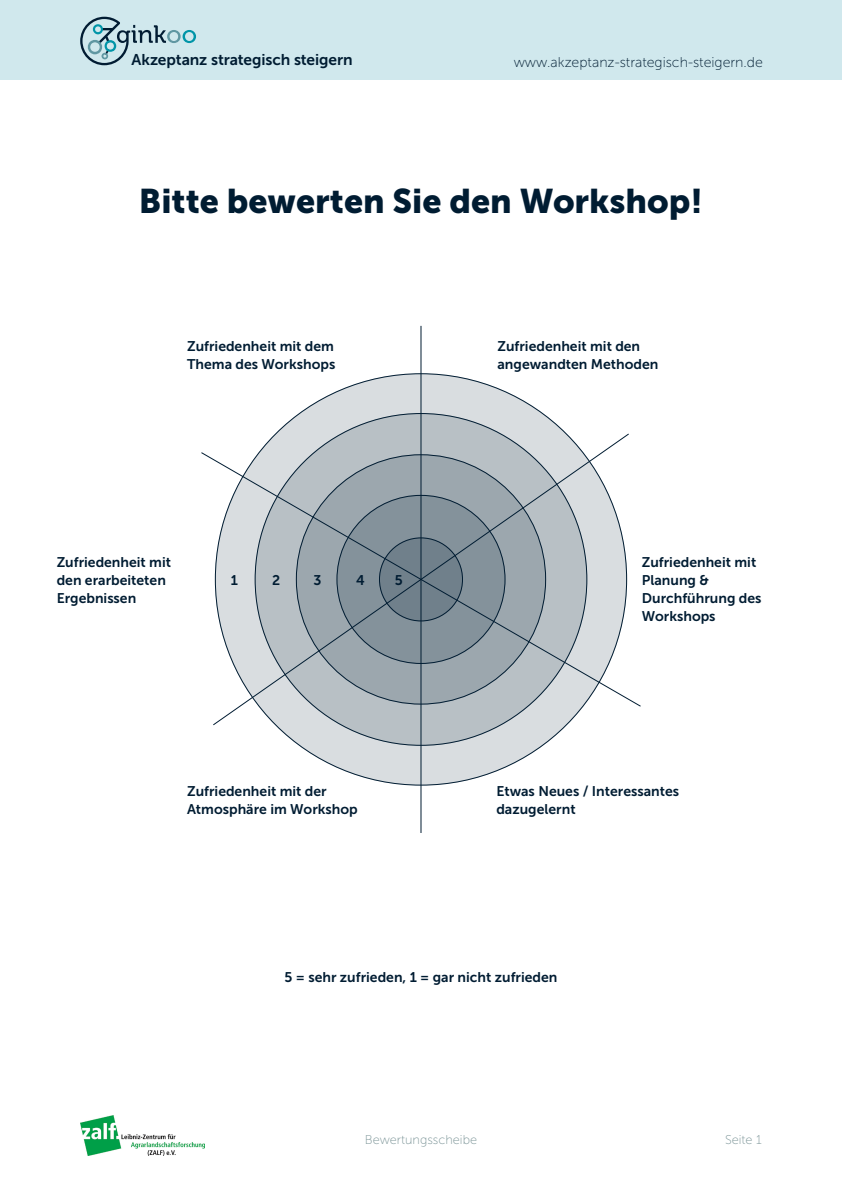
<style>
.page{position:relative;width:842px;height:1191px;background:#fff}
.page>*{position:absolute;margin:0;border:0;box-sizing:border-box;transform-origin:0 0}
.t1{font:34px "Museo Sans 900";color:#001c32}
.t2{font:15.6px "Museo Sans 700";letter-spacing:-.005em;color:#001c32}
.t3{font:14.1px "Museo Sans 100";color:#001c32}
.t4{font:14px/18px "Museo Sans 700";color:#001c32}
.t5{font:12.7px "Museo Sans 100";color:#7b9497}
</style>
<div class="page">
<div style="left:0;top:0;width:842px;height:80px;background:#d0e8ed"></div>
<svg style="left:80px;top:17px;width:116px;height:48px"></svg>
<img style="left:80px;top:1115px;width:124px;height:40px">
<svg style="left:215px;top:374px;width:412px;height:411px;fill:#d9dde0"></svg>
<hr style="left:421px;top:326px;width:1px;height:507px;background:#001c32">
<svg style="left:213px;top:433px;width:416px;height:292px"></svg>
<svg style="left:201px;top:452px;width:440px;height:255px"></svg>
<p class="t2" style="left:131px;top:51px;width:223px">Akzeptanz strategisch steigern</p>
<p class="t3" style="left:514px;top:55px;width:251px">www.akzeptanz-strategisch-steigern.de</p>
<h1 class="t1" style="left:139px;top:182px;width:565px">Bitte bewerten Sie den Workshop!</h1>
<p class="t4" style="left:187px;top:337px;width:150px">Zufriedenheit mit dem<br>Thema des Workshops</p>
<p class="t4" style="left:497px;top:337px;width:162px">Zufriedenheit mit den angewandten Methoden</p>
<p class="t4" style="left:57px;top:553px;width:116px">Zufriedenheit mit den erarbeiteten<br>Ergebnissen</p>
<p class="t4" style="left:642px;top:553px;width:121px">Zufriedenheit mit<br>Planung &amp;<br>Durchführung des<br>Workshops</p>
<p class="t4" style="left:231px;top:571px;width:9px">1</p>
<p class="t4" style="left:272px;top:571px;width:10px">2</p>
<p class="t4" style="left:313px;top:571px;width:10px">3</p>
<p class="t4" style="left:356px;top:571px;width:10px">4</p>
<p class="t4" style="left:395px;top:571px;width:9px">5</p>
<p class="t4" style="left:187px;top:781px;width:172px">Zufriedenheit mit der<br>Atmosphäre im Workshop</p>
<p class="t4" style="left:496px;top:781px;width:184px">Etwas Neues / Interessantes dazugelernt</p>
<p class="t4" style="left:284px;top:967px;width:274px">5 = sehr zufrieden, 1 = gar nicht zufrieden</p>
<p class="t5" style="left:365px;top:1132px;width:114px">Bewertungsscheibe</p>
<p class="t5" style="left:725px;top:1132px;width:38px">Seite 1</p>
</div>
